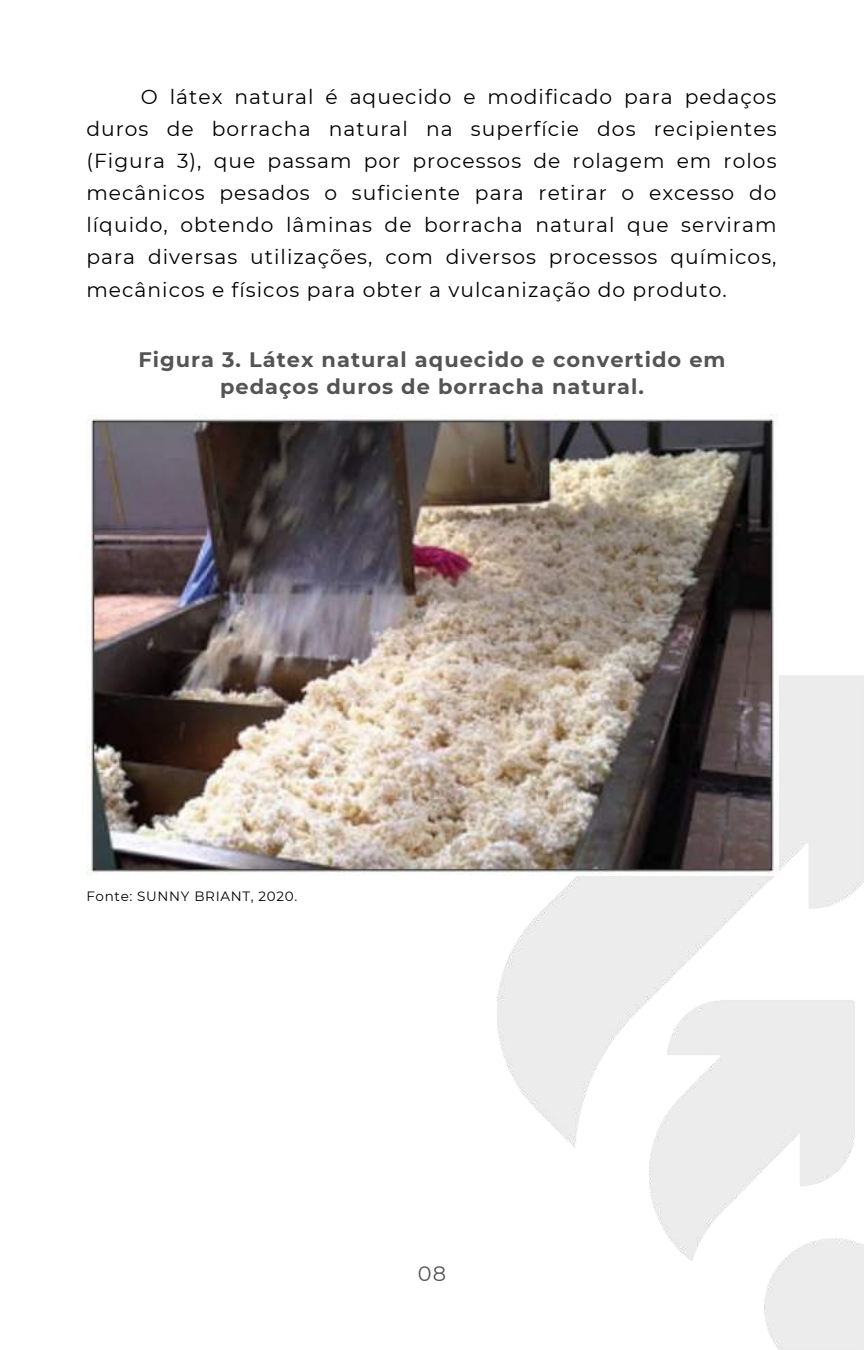
<style>
.page{position:relative;width:864px;height:1350px;background:#fff}
.page>*{position:absolute;margin:0;border:0;box-sizing:border-box;transform-origin:0 0}
.t1{font:700 20.93px/27px "Montserrat";letter-spacing:.05em;color:#545454;text-align:center}
.t2{font:20.93px "Montserrat";color:#545454}
.t3{font:20.25px/31.9px "Montserrat";letter-spacing:.05em;color:#000;text-align:justify}
.t4{font:13.5px "Montserrat";letter-spacing:.05em;color:#000}
</style>
<div class="page">
<img style="left:497px;top:675px;width:367px;height:675px">
<img style="left:86px;top:415px;width:692px;height:461px">
<p class="t3" style="left:86px;top:80px;width:692px;text-indent:55px">O látex natural é aquecido e modificado para pedaços duros de borracha natural na superfície dos recipientes (Figura 3), que passam por processos de rolagem em rolos mecânicos pesados o suficiente para retirar o excesso do líquido, obtendo lâminas de borracha natural que serviram para diversas utilizações, com diversos processos químicos, mecânicos e físicos para obter a vulcanização do produto.</p>
<p class="t1" style="left:138px;top:345px;width:589px">Figura 3. Látex natural aquecido e convertido em pedaços duros de borracha natural.</p>
<p class="t4" style="left:86px;top:887px;width:213px">Fonte: SUNNY BRIANT, 2020.</p>
<p class="t2" style="left:418px;top:1259px;width:30px">08</p>
</div>
